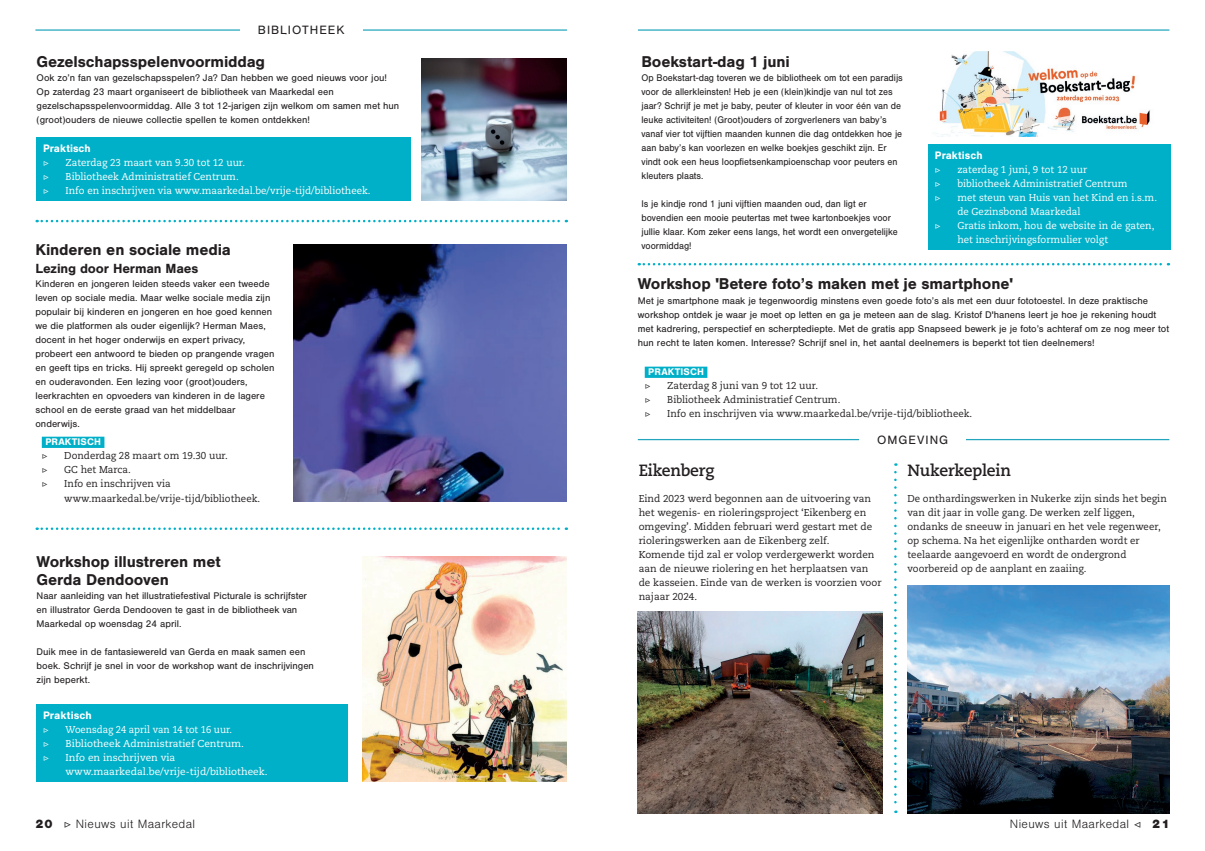
<style>
.page{position:relative;width:1205px;height:851px;background:#fff}
.page>*{position:absolute;margin:0;border:0;box-sizing:border-box;transform-origin:0 0}
.t1{font:700 16.25px/17.5px "Nimbus San";letter-spacing:-.01em;color:#231f20}
.t2{font:700 16.25px "Caecilia LT Std";letter-spacing:-.01em;color:#231f20}
.t3{font:700 13.75px "Nimbus San";letter-spacing:-.01em;color:#231f20}
.t4{font:300 12.5px "Nimbus San";letter-spacing:.03em;color:#231f20}
.t5{font:12.5px "Nimbus San";letter-spacing:.08em;color:#231f20}
.t6{font:700 11.25px "Nimbus San";color:#fff}
.t7{font:10px/14px "Nimbus San";color:#231f20}
.t8{font:10px/14px "Caecilia LT Std";color:#231f20}
.t9{font:10px/14px "Nimbus San";color:#231f20;scale:.94 1}
.t10{font:10px/14px "Caecilia LT Std";color:#fff}
.t11{font:10px "Caecilia LT Std";color:#fff;scale:.94 1}
.t12{font:700 10px "Nimbus San";letter-spacing:.015em;color:#fff}
.t13{font:10px "Minion Pro";color:#fff}
.t14{font:10px "Minion Pro";color:#231f20}
.t15{font:10px "Minion Pro";color:#fff;scale:.94 1}
.s1{font-weight:900}
.s2{font-family:"Minion Pro";font-weight:500}
</style>
<div class="page">
<hr style="left:35px;top:29px;width:532px;height:2px;background:#22a6be">
<hr style="left:638px;top:29px;width:531px;height:2px;background:#22a6be">
<hr style="left:638px;top:439px;width:531px;height:1px;background:#22a6be">
<div style="left:36px;top:704px;width:311px;height:77px;background:#00b0c8"></div>
<div style="left:42px;top:436px;width:62px;height:12px;background:#00b0c8"></div>
<div style="left:928px;top:144px;width:242px;height:106px;background:#00b0c8"></div>
<div style="left:645px;top:366px;width:62px;height:12px;background:#00b0c8"></div>
<div style="left:240px;top:25px;width:122px;height:9px;background:#fff"></div>
<svg style="left:37px;top:527px;width:530px;height:3px"></svg>
<svg style="left:37px;top:220px;width:530px;height:2px"></svg>
<svg style="left:639px;top:263px;width:530px;height:2px"></svg>
<img style="left:293px;top:244px;width:274px;height:257px">
<img style="left:362px;top:556px;width:205px;height:225px">
<img style="left:936px;top:52px;width:214px;height:85px">
<div style="left:859px;top:435px;width:107px;height:11px;background:#fff"></div>
<img style="left:638px;top:611px;width:244px;height:201px">
<svg style="left:894px;top:472px;width:2px;height:340px"></svg>
<img style="left:907px;top:585px;width:262px;height:228px">
<div style="left:36px;top:137px;width:375px;height:64px;background:#00b0c8"></div>
<img style="left:422px;top:59px;width:144px;height:142px">
<p class="t5" style="left:258px;top:23px;width:88px">BIBLIOTHEEK</p>
<p class="t5" style="left:273px;top:23px;width:59px">RUBRIEK</p>
<h1 class="t1" style="left:37px;top:53px;width:230px">Gezelschapsspelenvoormiddag</h1>
<p class="t7" style="left:37px;top:71px;width:364px">Ook zo’n fan van gezelschapsspelen? Ja? Dan hebben we goed nieuws voor jou!<br>Op zaterdag 23 maart organiseert de bibliotheek van Maarkedal een gezelschapsspelenvoormiddag. Alle 3 tot 12-jarigen zijn welkom om samen met hun (groot)ouders de nieuwe collectie spellen te komen ontdekken!</p>
<p class="t6" style="left:43px;top:141px;width:49px">Praktisch</p>
<p class="t13" style="left:43px;top:156px;width:7px">▷</p>
<p class="t10" style="left:66px;top:155px;width:181px">Zaterdag 23 maart van 9.30 tot 12 uur.</p>
<p class="t13" style="left:43px;top:170px;width:7px">▷</p>
<p class="t10" style="left:66px;top:169px;width:175px">Bibliotheek Administratief Centrum.</p>
<p class="t13" style="left:43px;top:184px;width:7px">▷</p>
<p class="t10" style="left:66px;top:183px;width:306px">Info en inschrijven via www.maarkedal.be/vrije-tijd/bibliotheek.</p>
<h1 class="t1" style="left:35px;top:241px;width:197px">Kinderen en sociale media</h1>
<h2 class="t3" style="left:35px;top:260px;width:164px">Lezing door Herman Maes</h2>
<p class="t7" style="left:35px;top:276px;width:241px">Kinderen en jongeren leiden steeds vaker een tweede leven op sociale media. Maar welke sociale media zijn populair bij kinderen en jongeren en hoe goed kennen we die platformen als ouder eigenlijk? Herman Maes, docent in het hoger onderwijs en expert privacy, probeert een antwoord te bieden op prangende vragen en geeft tips en tricks. Hij spreekt geregeld op scholen en ouderavonden. Een lezing voor (groot)ouders, leerkrachten en opvoeders van kinderen in de lagere school en de eerste graad van het middelbaar onderwijs.</p>
<p class="t12" style="left:45px;top:436px;width:57px">PRAKTISCH</p>
<p class="t14" style="left:42px;top:449px;width:7px">▷</p>
<p class="t8" style="left:64px;top:449px;width:165px">Donderdag 28 maart om 19.30 uur.</p>
<p class="t14" style="left:42px;top:463px;width:7px">▷</p>
<p class="t8" style="left:64px;top:463px;width:68px">GC het Marca.</p>
<p class="t14" style="left:42px;top:477px;width:7px">▷</p>
<p class="t8" style="left:64px;top:477px;width:197px">Info en inschrijven via www.maarkedal.be/vrije-tijd/bibliotheek.</p>
<h1 class="t1" style="left:37px;top:553px;width:186px">Workshop illustreren met<br>Gerda Dendooven</h1>
<p class="t7" style="left:37px;top:588px;width:272px">Naar aanleiding van het illustratiefestival Picturale is schrijfster en illustrator Gerda Dendooven te gast in de bibliotheek van<br>Maarkedal op woensdag 24 april.</p>
<p class="t7" style="left:37px;top:644px;width:279px">Duik mee in de fantasiewereld van Gerda en maak samen een boek. Schrijf je snel in voor de workshop want de inschrijvingen zijn beperkt.</p>
<p class="t6" style="left:43px;top:708px;width:50px">Praktisch</p>
<p class="t15" style="left:43px;top:722px;width:8px">▷</p>
<p class="t11" style="left:66px;top:723px;width:179px">Woensdag 24 april van 14 tot 16 uur.</p>
<p class="t13" style="left:43px;top:736px;width:8px">▷</p>
<p class="t10" style="left:66px;top:736px;width:180px">Bibliotheek Administratief Centrum.</p>
<p class="t13" style="left:43px;top:750px;width:8px">▷</p>
<p class="t10" style="left:66px;top:750px;width:203px">Info en inschrijven via www.maarkedal.be/vrije-tijd/bibliotheek.</p>
<h1 class="t1" style="left:641px;top:53px;width:150px">Boekstart-dag 1 juni</h1>
<p class="t9" style="left:641px;top:71px;width:279px">Op Boekstart-dag toveren we de bibliotheek om tot een paradijs voor de allerkleinsten! Heb je een (klein)kindje van nul tot zes jaar? Schrijf je met je baby, peuter of kleuter in voor één van de leuke activiteiten! (Groot)ouders of zorgverleners van baby’s vanaf vier tot vijftien maanden kunnen die dag ontdekken hoe je aan baby’s kan voorlezen en welke boekjes geschikt zijn. Er vindt ook een heus loopfietsenkampioenschap voor peuters en kleuters plaats.</p>
<p class="t9" style="left:641px;top:197px;width:274px">Is je kindje rond 1 juni vijftien maanden oud, dan ligt er bovendien een mooie peutertas met twee kartonboekjes voor jullie klaar. Kom zeker eens langs, het wordt een onvergetelijke voormiddag!</p>
<h1 class="t1" style="left:638px;top:275px;width:377px">Workshop 'Betere foto’s maken met je smartphone'</h1>
<p class="t7" style="left:638px;top:293px;width:533px">Met je smartphone maak je tegenwoordig minstens even goede foto’s als met een duur fototoestel. In deze praktische workshop ontdek je waar je moet op letten en ga je meteen aan de slag. Kristof D'hanens leert je hoe je rekening houdt met kadrering, perspectief en scherptediepte. Met de gratis app Snapseed bewerk je je foto’s achteraf om ze nog meer tot hun recht te laten komen. Interesse? Schrijf snel in, het aantal deelnemers is beperkt tot tien deelnemers!</p>
<p class="t6" style="left:935px;top:148px;width:49px">Praktisch</p>
<p class="t13" style="left:935px;top:163px;width:7px">▷</p>
<p class="t10" style="left:957px;top:162px;width:131px">zaterdag 1 juni, 9 tot 12 uur</p>
<p class="t13" style="left:935px;top:177px;width:7px">▷</p>
<p class="t10" style="left:957px;top:176px;width:172px">bibliotheek Administratief Centrum</p>
<p class="t13" style="left:935px;top:191px;width:7px">▷</p>
<p class="t10" style="left:957px;top:190px;width:201px">met steun van Huis van het Kind en i.s.m. de Gezinsbond Maarkedal</p>
<p class="t13" style="left:935px;top:219px;width:7px">▷</p>
<p class="t10" style="left:957px;top:218px;width:198px">Gratis inkom, hou de website in de gaten, het inschrijvingsformulier volgt</p>
<p class="t12" style="left:648px;top:366px;width:57px">PRAKTISCH</p>
<p class="t14" style="left:645px;top:379px;width:7px">▷</p>
<p class="t8" style="left:667px;top:379px;width:152px">Zaterdag 8 juni van 9 tot 12 uur.</p>
<p class="t14" style="left:645px;top:393px;width:7px">▷</p>
<p class="t8" style="left:667px;top:393px;width:175px">Bibliotheek Administratief Centrum.</p>
<p class="t14" style="left:645px;top:407px;width:7px">▷</p>
<p class="t8" style="left:667px;top:407px;width:306px">Info en inschrijven via www.maarkedal.be/vrije-tijd/bibliotheek.</p>
<p class="t5" style="left:877px;top:432px;width:73px">OMGEVING</p>
<h1 class="t2" style="left:639px;top:460px;width:77px">Eikenberg</h1>
<p class="t8" style="left:639px;top:491px;width:244px">Eind 2023 werd begonnen aan de uitvoering van het wegenis- en rioleringsproject ‘Eikenberg en omgeving’. Midden februari werd gestart met de rioleringswerken aan de Eikenberg zelf.<br>Komende tijd zal er volop verdergewerkt worden aan de nieuwe riolering en het herplaatsen van de kasseien. Einde van de werken is voorzien voor najaar 2024.</p>
<h1 class="t2" style="left:907px;top:460px;width:105px">Nukerkeplein</h1>
<p class="t8" style="left:907px;top:491px;width:261px">De onthardingswerken in Nukerke zijn sinds het begin van dit jaar in volle gang. De werken zelf liggen, ondanks de sneeuw in januari en het vele regenweer, op schema. Na het eigenlijke ontharden wordt er teelaarde aangevoerd en wordt de ondergrond voorbereid op de aanplant en zaaiing.</p>
<p class="t4" style="left:35px;top:817px;width:161px"><span class="s1">20</span> <span class="s2">▷</span> Nieuws uit Maarkedal</p>
<p class="t4" style="left:1010px;top:817px;width:161px">Nieuws uit Maarkedal <span class="s2">◁</span> <span class="s1">21</span></p>
</div>
